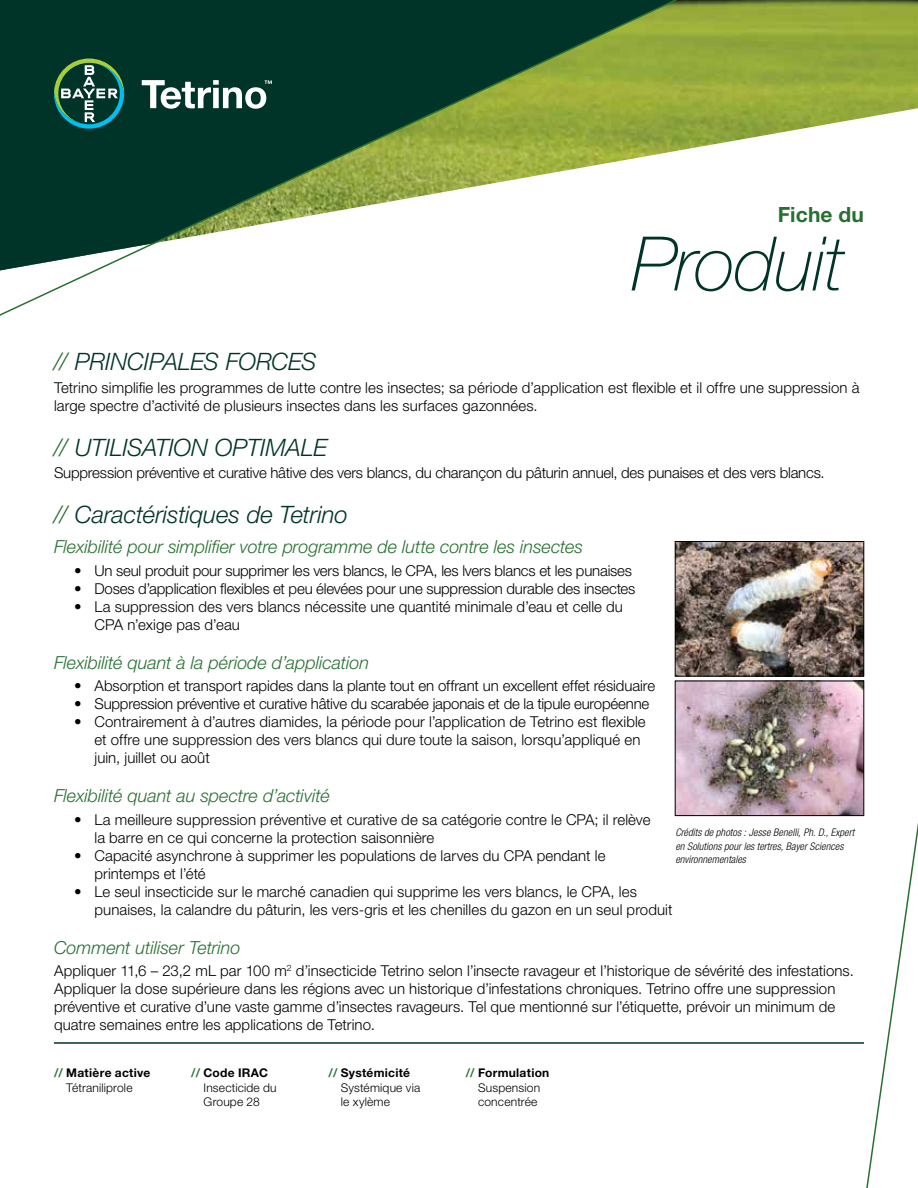
<style>
.page{position:relative;width:918px;height:1188px;background:#fff}
.page>*{position:absolute;margin:0;border:0;box-sizing:border-box;transform-origin:0 0}
.t1{font:italic 100 75.3px "Helvetica Neue";letter-spacing:-.015em;color:#003428}
.t2{font:italic 300 24px "Helvetica Neue";letter-spacing:-.01em;color:#003428}
.t3{font:700 21px "Helvetica Neue";letter-spacing:.005em;color:#287032}
.t4{font:italic 300 18px "Helvetica Neue";color:#287032}
.t5{font:300 15px/18px "Helvetica Neue";letter-spacing:.005em;color:#000}
.t6{font:300 15px "Helvetica Neue";letter-spacing:-.015em;color:#000}
.t7{font:300 12px/14.4px "Helvetica Neue";letter-spacing:.015em;color:#000;text-align:center}
.t8{font:italic 300 condensed 10.5px/13.5px "Helvetica Neue";letter-spacing:.01em;color:#000}
.s1{color:#287032}
.s2{font-weight:700;color:#287032}
.s3{font-weight:700}
</style>
<div class="page">
<img style="left:707px;top:0;width:211px;height:146px">
<svg style="left:0;top:0;width:707px;height:316px"></svg>
<svg style="left:863px;top:731px;width:55px;height:457px"></svg>
<svg style="left:54px;top:59px;width:70px;height:70px;background:#2a6453"></svg>
<svg style="left:142px;top:80px;width:130px;height:29px"></svg>
<hr style="left:54px;top:1042px;width:810px;height:2px;background:#003428">
<img style="left:677px;top:543px;width:185px;height:131px">
<div style="left:675px;top:541px;width:189px;height:135px;border:1px solid #000"></div>
<img style="left:677px;top:683px;width:185px;height:131px">
<div style="left:675px;top:681px;width:189px;height:135px;border:1px solid #000"></div>
<h3 class="t3" style="left:778px;top:201px;width:88px">Fiche du</h3>
<h1 class="t1" style="left:632px;top:221px;width:214px">Produit</h1>
<h2 class="t2" style="left:54px;top:347px;width:264px"><span class="s1">//</span> PRINCIPALES FORCES</h2>
<p class="t5" style="left:54px;top:378px;width:807px">Tetrino simplifie les programmes de lutte contre les insectes; sa période d’application est flexible et il offre une suppression à large spectre d’activité de plusieurs insectes dans les surfaces gazonnées.</p>
<h2 class="t2" style="left:54px;top:433px;width:275px"><span class="s1">//</span> UTILISATION OPTIMALE</h2>
<p class="t6" style="left:54px;top:464px;width:772px">Suppression préventive et curative hâtive des vers blancs, du charançon du pâturin annuel, des punaises et des vers blancs.</p>
<h2 class="t2" style="left:54px;top:500px;width:295px"><span class="s1">//</span> Caractéristiques de Tetrino</h2>
<p class="t4" style="left:54px;top:536px;width:531px">Flexibilité pour simplifier votre programme de lutte contre les insectes</p>
<p class="t6" style="left:74px;top:561px;width:559px">• Un seul produit pour supprimer les vers blancs, le CPA, les lvers blancs et les punaises</p>
<p class="t6" style="left:74px;top:579px;width:563px">• Doses d’application flexibles et peu élevées pour une suppression durable des insectes</p>
<p class="t5" style="left:94px;top:597px;width:530px;text-indent:-20px">• La suppression des vers blancs nécessite une quantité minimale d’eau et celle du<br>CPA n’exige pas d’eau</p>
<p class="t4" style="left:54px;top:651px;width:317px">Flexibilité quant à la période d’application</p>
<p class="t5" style="left:74px;top:676px;width:583px">• Absorption et transport rapides dans la plante tout en offrant un excellent effet résiduaire</p>
<p class="t6" style="left:74px;top:695px;width:577px">• Suppression préventive et curative hâtive du scarabée japonais et de la tipule européenne</p>
<p class="t5" style="left:94px;top:712px;width:553px;text-indent:-20px">• Contrairement à d’autres diamides, la période pour l’application de Tetrino est flexible et offre une suppression des vers blancs qui dure toute la saison, lorsqu’appliqué en juin, juillet ou août</p>
<p class="t4" style="left:54px;top:785px;width:277px">Flexibilité quant au spectre d’activité</p>
<p class="t5" style="left:94px;top:810px;width:558px;text-indent:-20px">• La meilleure suppression préventive et curative de sa catégorie contre le CPA; il relève la barre en ce qui concerne la protection saisonnière</p>
<p class="t5" style="left:94px;top:846px;width:512px;text-indent:-20px">• Capacité asynchrone à supprimer les populations de larves du CPA pendant le printemps et l’été</p>
<p class="t5" style="left:94px;top:882px;width:580px;text-indent:-20px">• Le seul insecticide sur le marché canadien qui supprime les vers blancs, le CPA, les punaises, la calandre du pâturin, les vers-gris et les chenilles du gazon en un seul produit</p>
<p class="t4" style="left:54px;top:936px;width:188px">Comment utiliser Tetrino</p>
<p class="t5" style="left:54px;top:961px;width:801px">Appliquer 11,6 – 23,2 mL par 100 m<sup>2</sup> d’insecticide Tetrino selon l’insecte ravageur et l’historique de sévérité des infestations.<br>Appliquer la dose supérieure dans les régions avec un historique d’infestations chroniques. Tetrino offre une suppression préventive et curative d’une vaste gamme d’insectes ravageurs. Tel que mentionné sur l’étiquette, prévoir un minimum de quatre semaines entre les applications de Tetrino.</p>
<p class="t8" style="left:675px;top:826px;width:181px">Crédits de photos : Jesse Benelli, Ph. D., Expert en Solutions pour les tertres, Bayer Sciences environnementales</p>
<p class="t7" style="left:54px;top:1065px;width:98px"><span class="s2">//</span> <span class="s3">Matière active<br></span>Tétraniliprole</p>
<p class="t7" style="left:204px;top:1065px;width:75px;text-align:left;text-indent:-12px"><span class="s2">//</span> <span class="s3">Code IRAC<br></span>Insecticide du<br>Groupe 28</p>
<p class="t7" style="left:341px;top:1065px;width:81px;text-align:left;text-indent:-12px"><span class="s2">//</span> <span class="s3">Systémicité<br></span>Systémique via le xylème</p>
<p class="t7" style="left:466px;top:1065px;width:85px"><span class="s2">//</span> <span class="s3">Formulation<br></span>Suspension concentrée</p>
</div>
